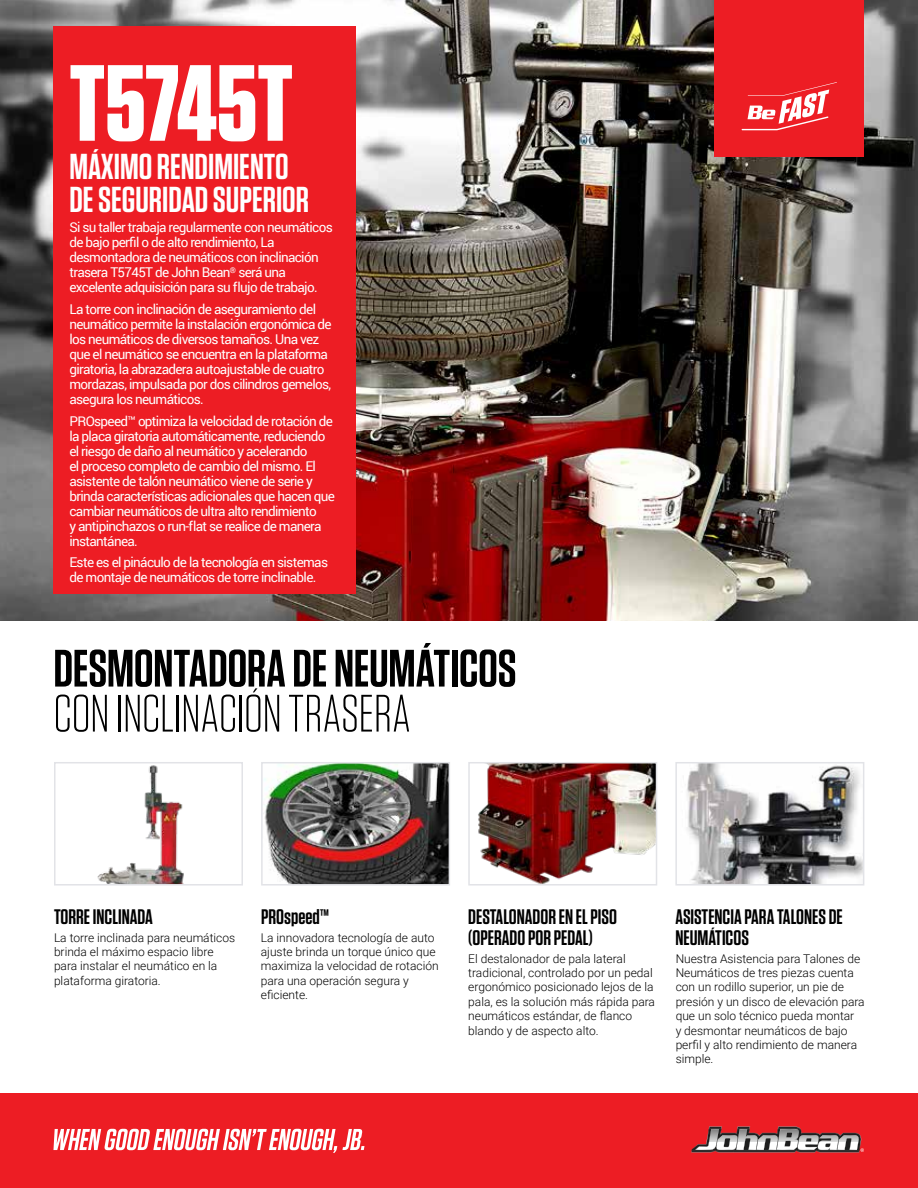
<style>
.page{position:relative;width:918px;height:1188px;background:#fff}
.page>*{position:absolute;margin:0;border:0;box-sizing:border-box;transform-origin:0 0}
.t1{font:700 108px "Tungsten";color:#fff}
.t2{font:600 52.5px "Tungsten";letter-spacing:-.005em;color:#000}
.t3{font:300 52.5px "Tungsten";letter-spacing:-.01em;color:#000}
.t4{font:600 36px/33px "Tungsten";color:#fff}
.t5{font:600 21px/21px "Tungsten";color:#000}
.t6{font:13.5px/15px "Roboto";letter-spacing:-.05em;color:#fff}
.t7{font:300 12px/14.4px "Roboto";color:#000}
</style>
<div class="page">
<img style="left:0;top:0;width:918px;height:621px">
<img style="left:478px;top:765px;width:176px;height:118px">
<div style="left:468px;top:762px;width:189px;height:124px;border:2px solid #e2e3e7"></div>
<img style="left:264px;top:765px;width:183px;height:118px">
<div style="left:261px;top:762px;width:189px;height:124px;border:2px solid #e2e3e7"></div>
<img style="left:97px;top:765px;width:87px;height:118px">
<div style="left:54px;top:762px;width:189px;height:124px;border:2px solid #e2e3e7"></div>
<img style="left:687px;top:765px;width:174px;height:118px">
<div style="left:675px;top:762px;width:189px;height:124px;border:2px solid #e2e3e7"></div>
<div style="left:53px;top:27px;width:303px;height:567px;background:#ed1d24"></div>
<div style="left:715px;top:0;width:149px;height:156px;background:#ed1d24"></div>
<svg style="left:748px;top:82px;width:89px;height:14px"></svg>
<svg style="left:742px;top:90px;width:87px;height:40px"></svg>
<div style="left:0;top:1094px;width:918px;height:94px;background:#ed1d24"></div>
<svg style="left:691px;top:1126px;width:173px;height:26px"></svg>
<svg style="left:53px;top:1129px;width:311px;height:24px"></svg>
<h1 class="t1" style="left:69px;top:45px;width:225px">T5745T</h1>
<h3 class="t4" style="left:69px;top:150px;width:241px">MÁXIMO RENDIMIENTO<br>DE SEGURIDAD SUPERIOR</h3>
<p class="t6" style="left:69px;top:219px;width:265px">Si su taller trabaja regularmente con neumáticos de bajo perfil o de alto rendimiento, La desmontadora de neumáticos con inclinación trasera T5745T de John Bean<sup>®</sup> será una excelente adquisición para su flujo de trabajo.</p>
<p class="t6" style="left:69px;top:301px;width:264px">La torre con inclinación de aseguramiento del neumático permite la instalación ergonómica de los neumáticos de diversos tamaños. Una vez que el neumático se encuentra en la plataforma giratoria, la abrazadera autoajustable de cuatro mordazas, impulsada por dos cilindros gemelos, asegura los neumáticos.</p>
<p class="t6" style="left:69px;top:413px;width:267px">PROspeed™ optimiza la velocidad de rotación de la placa giratoria automáticamente, reduciendo el riesgo de daño al neumático y acelerando<br>el proceso completo de cambio del mismo. El asistente de talón neumático viene de serie y brinda características adicionales que hacen que cambiar neumáticos de ultra alto rendimiento<br>y antipinchazos o run-flat se realice de manera instantánea.</p>
<p class="t6" style="left:69px;top:555px;width:260px">Este es el pináculo de la tecnología en sistemas de montaje de neumáticos de torre inclinable.</p>
<h2 class="t2" style="left:53px;top:641px;width:465px">DESMONTADORA DE NEUMÁTICOS</h2>
<h2 class="t3" style="left:53px;top:687px;width:359px">CON INCLINACIÓN TRASERA</h2>
<h3 class="t5" style="left:261px;top:906px;width:70px">PROspeed™</h3>
<h3 class="t5" style="left:468px;top:906px;width:150px">DESTALONADOR EN EL PISO (OPERADO POR PEDAL)</h3>
<h3 class="t5" style="left:54px;top:906px;width:100px">TORRE INCLINADA</h3>
<h3 class="t5" style="left:675px;top:906px;width:169px">ASISTENCIA PARA TALONES DE</h3>
<p class="t7" style="left:54px;top:930px;width:183px">La torre inclinada para neumáticos</p>
<h3 class="t5" style="left:675px;top:927px;width:75px">NEUMÁTICOS</h3>
<p class="t7" style="left:54px;top:944px;width:165px">brinda el máximo espacio libre para instalar el neumático en la plataforma giratoria.</p>
<p class="t7" style="left:468px;top:951px;width:188px">El destalonador de pala lateral tradicional, controlado por un pedal ergonómico posicionado lejos de la pala, es la solución más rápida para neumáticos estándar, de flanco blando y de aspecto alto.</p>
<p class="t7" style="left:676px;top:951px;width:191px">Nuestra Asistencia para Talones de<br>Neumáticos de tres piezas cuenta con un rodillo superior, un pie de presión y un disco de elevación para que un solo técnico pueda montar<br>y desmontar neumáticos de bajo perfil y alto rendimiento de manera simple.</p>
<p class="t7" style="left:261px;top:930px;width:179px">La innovadora tecnología de auto ajuste brinda un torque único que maximiza la velocidad de rotación para una operación segura y eficiente.</p>
</div>
